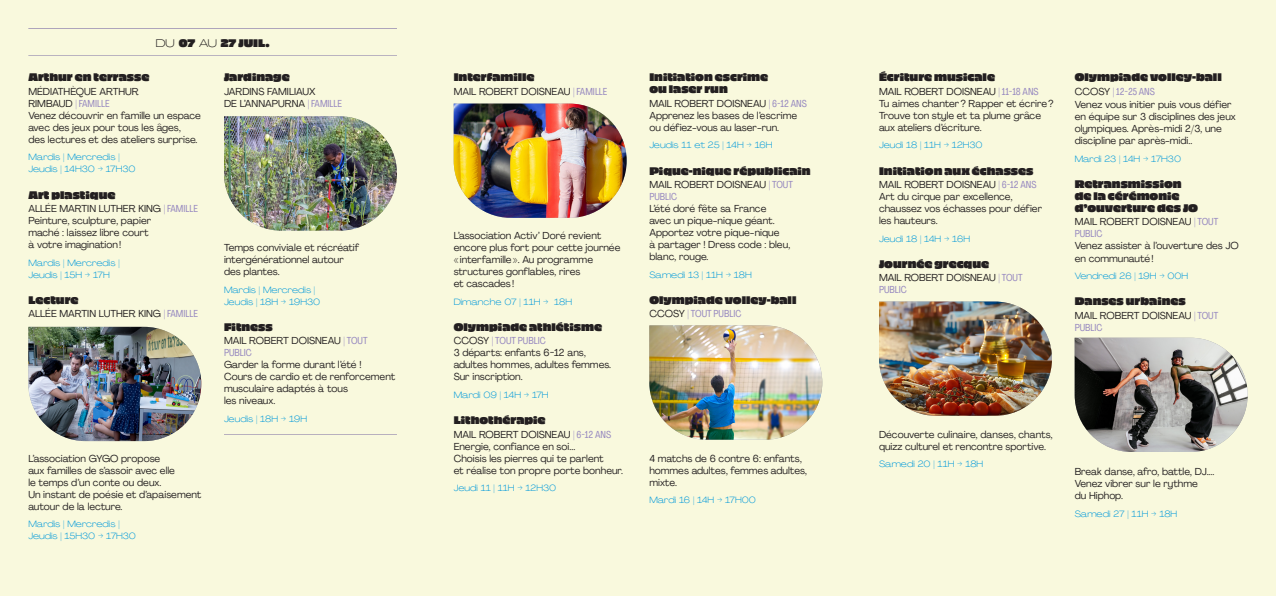
<style>
.page{position:relative;width:1276px;height:596px;background:#fff}
.page>*{position:absolute;margin:0;border:0;box-sizing:border-box;transform-origin:0 0}
.t1{font:11px/12px "Piepie";color:#231f20}
.t2{font:10px/12px "Agrandir";color:#231f20}
.t3{font:10px "Agrandir Tight";color:#9789c0}
.t4{font:300 expanded 9px/12px "Agrandir";color:#0099da}
.s1{font-family:"Agrandir Grand";font-weight:300}
.s2{font-family:"Agrandir";color:#231f20}
.s3{font-family:"Agrandir Tight";color:#9789c0}
</style>
<div class="page">
<div style="left:0;top:0;width:1276px;height:595px;background:#f9f9dd"></div>
<img style="left:224px;top:116px;width:173px;height:114px">
<img style="left:454px;top:103px;width:172px;height:115px">
<img style="left:649px;top:325px;width:173px;height:114px">
<img style="left:879px;top:301px;width:173px;height:114px">
<img style="left:1074px;top:337px;width:173px;height:114px">
<img style="left:28px;top:326px;width:173px;height:115px">
<hr style="left:28px;top:28px;width:369px;height:1px;background:#9789c0">
<hr style="left:28px;top:55px;width:369px;height:1px;background:#9789c0">
<hr style="left:224px;top:434px;width:173px;height:1px;background:#9789c0">
<p class="t1" style="left:156px;top:36px;width:115px"><span class="s1">DU</span> 07 <span class="s1">AU</span> 27 JUIL.</p>
<p class="t1" style="left:28px;top:70px;width:123px">ARTHUR EN TERRASSE</p>
<p class="t2" style="left:28px;top:85px;width:112px">MÉDIATHÈQUE ARTHUR</p>
<p class="t3" style="left:28px;top:97px;width:83px"><span class="s2">RIMBAUD</span> | FAMILLE</p>
<p class="t2" style="left:28px;top:109px;width:174px">Venez découvrir en famille un espace avec des jeux pour tous les âges,<br>des lectures et des ateliers surprise.</p>
<p class="t4" style="left:28px;top:151px;width:109px">Mardis | Mercredis |<br>Jeudis | 14H30 → 17H30</p>
<p class="t1" style="left:28px;top:187px;width:89px">ART PLASTIQUE</p>
<p class="t2" style="left:28px;top:202px;width:171px">ALLÉE MARTIN LUTHER KING <span class="s3">| FAMILLE<br></span>Peinture, sculpture, papier<br>maché : laissez libre court<br>à votre imagination!</p>
<p class="t4" style="left:28px;top:256px;width:93px">Mardis | Mercredis |<br>Jeudis | 15H → 17H</p>
<p class="t1" style="left:28px;top:293px;width:52px">LECTURE</p>
<p class="t2" style="left:28px;top:307px;width:171px">ALLÉE MARTIN LUTHER KING <span class="s3">| FAMILLE</span></p>
<p class="t2" style="left:28px;top:451px;width:174px">L’association GYGO propose<br>aux familles de s’assoir avec elle<br>le temps d’un conte ou deux.<br>Un instant de poésie et d’apaisement autour de la lecture.</p>
<p class="t4" style="left:28px;top:517px;width:109px">Mardis | Mercredis |<br>Jeudis | 15H30 → 17H30</p>
<p class="t1" style="left:224px;top:70px;width:67px">JARDINAGE</p>
<p class="t2" style="left:224px;top:85px;width:120px">JARDINS FAMILIAUX<br>DE L’ANNAPURNA <span class="s3">| FAMILLE</span></p>
<p class="t2" style="left:224px;top:241px;width:137px">Temps conviviale et récréatif intergénérationnel autour des plantes.</p>
<p class="t4" style="left:224px;top:283px;width:98px">Mardis | Mercredis |<br>Jeudis | 18H → 19H30</p>
<p class="t1" style="left:224px;top:319px;width:50px">FITNESS</p>
<p class="t2" style="left:224px;top:334px;width:145px">MAIL ROBERT DOISNEAU <span class="s3">| TOUT</span></p>
<p class="t3" style="left:224px;top:346px;width:29px">PUBLIC</p>
<p class="t2" style="left:224px;top:358px;width:173px">Garder la forme durant l’été !<br>Cours de cardio et de renforcement musculaire adaptés à tous<br>les niveaux.</p>
<p class="t4" style="left:224px;top:412px;width:85px">Jeudis | 18H → 19H</p>
<p class="t1" style="left:454px;top:70px;width:82px">INTERFAMILLE</p>
<p class="t2" style="left:454px;top:85px;width:155px">MAIL ROBERT DOISNEAU <span class="s3">| FAMILLE</span></p>
<p class="t2" style="left:454px;top:229px;width:168px">L’association Activ’ Doré revient encore plus fort pour cette journée « interfamille». Au programme structures gonflables, rires<br>et cascades !</p>
<p class="t4" style="left:454px;top:295px;width:120px">Dimanche 07 | 11H → 18H</p>
<p class="t1" style="left:454px;top:319px;width:150px">OLYMPIADE ATHLÉTISME</p>
<p class="t3" style="left:454px;top:334px;width:94px"><span class="s2">CCOSY</span> | TOUT PUBLIC</p>
<p class="t2" style="left:454px;top:346px;width:159px">3 départs: enfants 6-12 ans, adultes hommes, adultes femmes.<br>Sur inscription.</p>
<p class="t4" style="left:454px;top:388px;width:96px">Mardi 09 | 14H → 17H</p>
<p class="t1" style="left:454px;top:413px;width:93px">LITHOTHÉRAPIE</p>
<p class="t2" style="left:454px;top:427px;width:171px">MAIL ROBERT DOISNEAU <span class="s3">| 6-12 ANS<br></span>Energie, confiance en soi...<br>Choisis les pierres qui te parlent<br>et réalise ton propre porte bonheur.</p>
<p class="t4" style="left:454px;top:481px;width:104px">Jeudi 11 | 11H → 12H30</p>
<p class="t1" style="left:649px;top:70px;width:120px">INITIATION ESCRIME<br>OU LASER RUN</p>
<p class="t2" style="left:649px;top:97px;width:159px">MAIL ROBERT DOISNEAU <span class="s3">| 6-12 ANS<br></span>Apprenez les bases de l’escrime ou défiez-vous au laser-run.</p>
<p class="t4" style="left:649px;top:139px;width:125px">Jeudis 11 et 25 | 14H → 16H</p>
<p class="t1" style="left:649px;top:163px;width:163px">PIQUE-NIQUE RÉPUBLICAIN</p>
<p class="t2" style="left:649px;top:178px;width:145px">MAIL ROBERT DOISNEAU <span class="s3">| TOUT</span></p>
<p class="t3" style="left:649px;top:190px;width:29px">PUBLIC</p>
<p class="t2" style="left:649px;top:202px;width:143px">L’été doré fête sa France avec un pique-nique géant.<br>Apportez votre pique-nique<br>à partager ! Dress code : bleu, blanc, rouge.</p>
<p class="t4" style="left:649px;top:268px;width:104px">Samedi 13 | 11H → 18H</p>
<p class="t1" style="left:649px;top:293px;width:149px">OLYMPIADE VOLLEY-BALL</p>
<p class="t3" style="left:649px;top:307px;width:94px"><span class="s2">CCOSY</span> | TOUT PUBLIC</p>
<p class="t2" style="left:649px;top:451px;width:159px">4 matchs de 6 contre 6: enfants, hommes adultes, femmes adultes, mixte.</p>
<p class="t4" style="left:649px;top:493px;width:108px">Mardi 16 | 14H → 17H00</p>
<p class="t1" style="left:879px;top:70px;width:117px">ÉCRITURE MUSICALE</p>
<p class="t2" style="left:879px;top:85px;width:176px">MAIL ROBERT DOISNEAU <span class="s3">| 11-18 ANS<br></span>Tu aimes chanter? Rapper et écrire?<br>Trouve ton style et ta plume grâce aux ateliers d’écriture.</p>
<p class="t4" style="left:879px;top:139px;width:105px">Jeudi 18 | 11H → 12H30</p>
<p class="t1" style="left:879px;top:163px;width:156px">INITIATION AUX ÉCHASSES</p>
<p class="t2" style="left:879px;top:178px;width:165px">MAIL ROBERT DOISNEAU <span class="s3">| 6-12 ANS<br></span>Art du cirque par excellence, chaussez vos échasses pour défier les hauteurs.</p>
<p class="t4" style="left:879px;top:232px;width:92px">Jeudi 18 | 14H → 16H</p>
<p class="t1" style="left:879px;top:257px;width:112px">JOURNÉE GRECQUE</p>
<p class="t2" style="left:879px;top:271px;width:145px">MAIL ROBERT DOISNEAU <span class="s3">| TOUT</span></p>
<p class="t3" style="left:879px;top:283px;width:29px">PUBLIC</p>
<p class="t1" style="left:1074px;top:70px;width:149px">OLYMPIADE VOLLEY-BALL</p>
<p class="t3" style="left:1074px;top:85px;width:82px"><span class="s2">CCOSY</span> | 12-25 ANS</p>
<p class="t2" style="left:1074px;top:98px;width:163px">Venez vous initier puis vous défier en équipe sur 3 disciplines des jeux olympiques. Après-midi 2/3, une discipline par après-midi..</p>
<p class="t4" style="left:1074px;top:152px;width:108px">Mardi 23 | 14H → 17H30</p>
<p class="t1" style="left:1074px;top:177px;width:125px">RETRANSMISSION<br>DE LA CÉRÉMONIE<br>D’OUVERTURE DES JO</p>
<p class="t2" style="left:1074px;top:216px;width:145px">MAIL ROBERT DOISNEAU <span class="s3">| TOUT</span></p>
<p class="t3" style="left:1074px;top:228px;width:29px">PUBLIC</p>
<p class="t2" style="left:1074px;top:240px;width:166px">Venez assister à l’ouverture des JO en communauté!</p>
<p class="t4" style="left:1074px;top:270px;width:115px">Vendredi 26 | 19H → 00H</p>
<p class="t1" style="left:1074px;top:294px;width:113px">DANSES URBAINES</p>
<p class="t2" style="left:1074px;top:309px;width:145px">MAIL ROBERT DOISNEAU <span class="s3">| TOUT</span></p>
<p class="t3" style="left:1074px;top:321px;width:29px">PUBLIC</p>
<p class="t2" style="left:879px;top:427px;width:175px">Découverte culinaire, danses, chants, quizz culturel et rencontre sportive.</p>
<p class="t4" style="left:879px;top:457px;width:106px">Samedi 20 | 11H → 18H</p>
<p class="t2" style="left:1074px;top:465px;width:141px">Break danse, afro, battle, DJ....<br>Venez vibrer sur le rythme<br>du Hiphop.</p>
<p class="t4" style="left:1074px;top:507px;width:104px">Samedi 27 | 11H → 18H</p>
</div>
